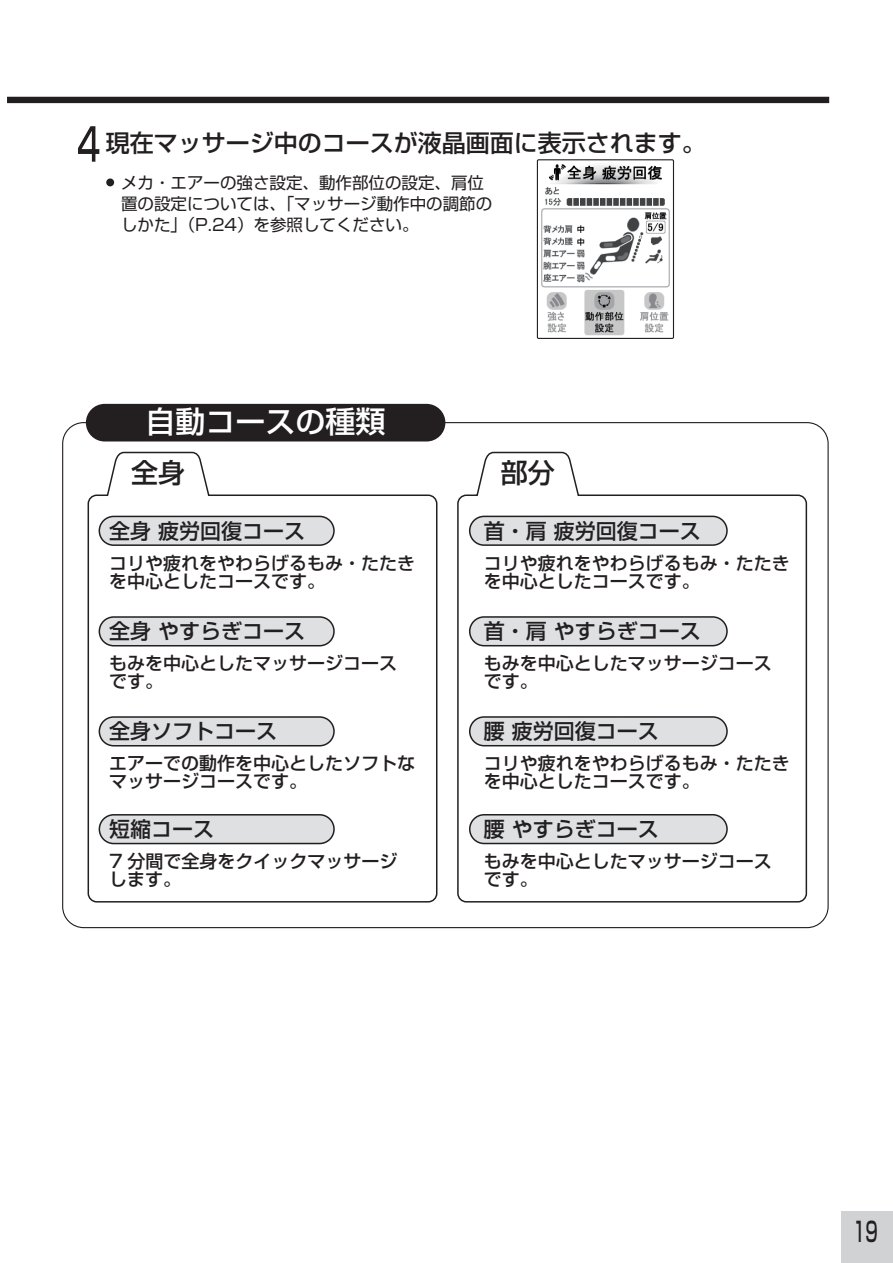
<style>
.page{position:relative;width:893px;height:1263px;background:#fff}
.page>*{position:absolute;margin:0;border:0;box-sizing:border-box;transform-origin:0 0}
.t1{font:500 30px "Shin Go Pro";color:#fff}
.t2{font:500 27px "Shin Go Pro";color:#221f21}
.t3{font:500 27px "Shin Go Pro";color:#231f20;scale:.6 1}
.t4{font:500 24px "Shin Go Pro";color:#231f20}
.t5{font:500 21px "Shin Go Pro";color:#221f21}
.t6{font:500 18px/18px "Shin Go Pro";color:#231f20}
.t7{font:16.5px/21px "Shin Go Pro";color:#231f20}
</style>
<div class="page">
<div style="left:7px;top:97px;width:822px;height:6px;background:#231f20"></div>
<div style="left:106px;top:178px;width:8px;height:8px;background:#231f20;border-radius:50%"></div>
<svg style="left:78px;top:126px;width:21px;height:36px"></svg>
<div style="left:86px;top:404px;width:359px;height:37px;background:#231f20;border-radius:19px"></div>
<svg style="left:87px;top:451px;width:351px;height:452px"></svg>
<svg style="left:457px;top:451px;width:351px;height:452px"></svg>
<img style="left:541px;top:164px;width:129px;height:172px">
<div style="left:842px;top:1212px;width:51px;height:51px;background:#d1d2d4"></div>
<div style="left:537px;top:159px;width:137px;height:180px;border:1px solid #231f20"></div>
<p class="t4" style="left:106px;top:123px;width:602px">現在マッサージ中のコースが液晶画面に表示されます。</p>
<p class="t7" style="left:121px;top:170px;width:373px">メカ・エアーの強さ設定、動作部位の設定、肩位置の設定については、「マッサージ動作中の調節のしかた」（P.24）を参照してください。</p>
<p class="t1" style="left:146px;top:397px;width:241px">自動コースの種類</p>
<p class="t2" style="left:131px;top:451px;width:55px">全身</p>
<p class="t2" style="left:501px;top:451px;width:55px">部分</p>
<p class="t5" style="left:109px;top:514px;width:197px">全身 疲労回復コース</p>
<p class="t5" style="left:484px;top:514px;width:218px">首・肩 疲労回復コース</p>
<p class="t6" style="left:109px;top:552px;width:307px">コリや疲れをやわらげるもみ・たたきを中心としたコースです。</p>
<p class="t6" style="left:484px;top:552px;width:308px">コリや疲れをやわらげるもみ・たたきを中心としたコースです。</p>
<p class="t5" style="left:109px;top:613px;width:197px">全身 やすらぎコース</p>
<p class="t5" style="left:484px;top:613px;width:218px">首・肩 やすらぎコース</p>
<p class="t6" style="left:109px;top:652px;width:289px">もみを中心としたマッサージコースです。</p>
<p class="t6" style="left:484px;top:652px;width:290px">もみを中心としたマッサージコースです。</p>
<p class="t5" style="left:109px;top:713px;width:170px">全身ソフトコース</p>
<p class="t5" style="left:484px;top:713px;width:176px">腰 疲労回復コース</p>
<p class="t6" style="left:109px;top:752px;width:307px">エアーでの動作を中心としたソフトなマッサージコースです。</p>
<p class="t6" style="left:484px;top:752px;width:307px">コリや疲れをやわらげるもみ・たたきを中心としたコースです。</p>
<p class="t5" style="left:109px;top:812px;width:107px">短縮コース</p>
<p class="t5" style="left:484px;top:812px;width:176px">腰 やすらぎコース</p>
<p class="t6" style="left:109px;top:850px;width:290px">7 分間で全身をクイックマッサージします。</p>
<p class="t6" style="left:484px;top:850px;width:289px">もみを中心としたマッサージコースです。</p>
<p class="t3" style="left:853px;top:1209px;width:42px">19</p>
</div>
